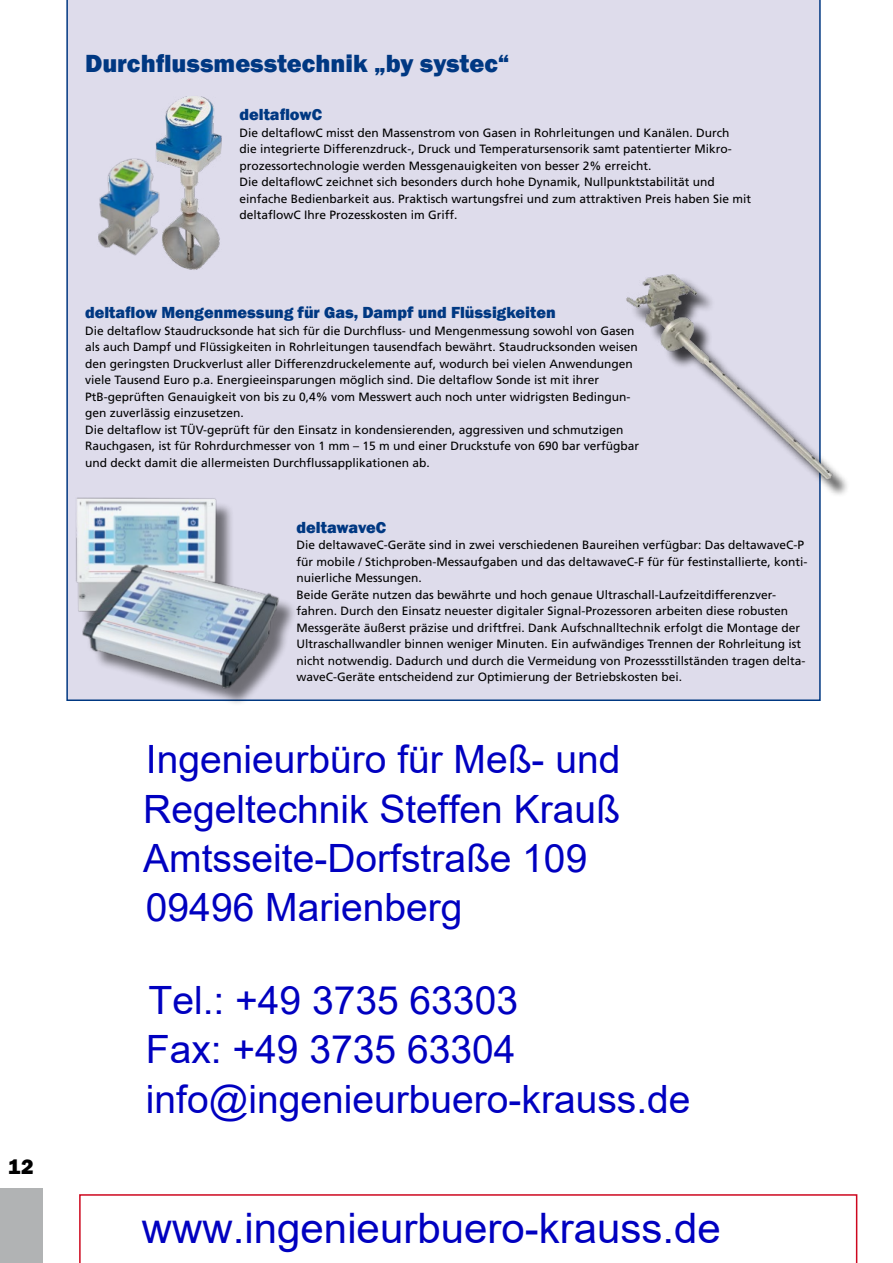
<style>
.page{position:relative;width:893px;height:1263px;background:#fff}
.page>*{position:absolute;margin:0;border:0;box-sizing:border-box;transform-origin:0 0}
.t1{font:42px "Arial";color:#0000c0}
.t2{font:39px/49.2px "Arial";color:#0000c0}
.t3{font:800 25.5px "Franklin Gothic";color:#003882}
.t4{font:800 21px "Franklin Gothic LT";color:#000}
.t5{font:800 16.5px "Franklin Gothic";color:#003882}
.t6{font:12px/16.5px "Frutiger";color:#000}
</style>
<div class="page">
<div style="left:0;top:1188px;width:43px;height:75px;background:#b1b3b4"></div>
<div style="left:66px;top:0;width:755px;height:701px;background:#dedceb"></div>
<svg style="left:79px;top:1194px;width:778px;height:69px"></svg>
<img style="left:561px;top:250px;width:286px;height:253px">
<img style="left:66px;top:489px;width:182px;height:37px">
<img style="left:66px;top:526px;width:251px;height:177px">
<img style="left:133px;top:92px;width:98px;height:186px">
<img style="left:86px;top:155px;width:88px;height:104px">
<h3 class="t4" style="left:9px;top:1154px;width:27px">12</h3>
<h3 class="t3" style="left:85px;top:47px;width:426px">Durchflussmesstechnik „by systec“</h3>
<h3 class="t5" style="left:239px;top:104px;width:84px">deltaflowC</h3>
<p class="t6" style="left:239px;top:124px;width:513px">Die deltaflowC misst den Massenstrom von Gasen in Rohrleitungen und Kanälen. Durch<br>die integrierte Differenzdruck-, Druck und Temperatursensorik samt patentierter Mikro&shy;prozessortechnologie werden Messgenauigkeiten von besser 2% erreicht.<br>Die deltaflowC zeichnet sich besonders durch hohe Dynamik, Nullpunktstabilität und einfache Bedienbarkeit aus. Praktisch wartungsfrei und zum attraktiven Preis haben Sie mit deltaflowC Ihre Prozesskosten im Griff.</p>
<h3 class="t5" style="left:85px;top:302px;width:472px">deltaflow Mengenmessung für Gas, Dampf und Flüssigkeiten</h3>
<p class="t6" style="left:85px;top:322px;width:556px">Die deltaflow Staudrucksonde hat sich für die Durchfluss- und Mengenmessung sowohl von Gasen als auch Dampf und Flüssigkeiten in Rohrleitungen tausendfach bewährt. Staudrucksonden weisen den geringsten Druckverlust aller Differenzdruckelemente auf, wodurch bei vielen Anwendungen viele Tausend Euro p.a. Energieeinsparungen möglich sind. Die deltaflow Sonde ist mit ihrer PtB-geprüften Genauigkeit von bis zu 0,4% vom Messwert auch noch unter widrigsten Bedingun&shy;gen zuverlässig einzusetzen.<br>Die deltaflow ist TÜV-geprüft für den Einsatz in kondensierenden, aggressiven und schmutzigen Rauchgasen, ist für Rohrdurchmesser von 1 mm – 15 m und einer Druckstufe von 690 bar verfügbar und deckt damit die allermeisten Durchflussapplikationen ab.</p>
<h3 class="t5" style="left:297px;top:516px;width:91px">deltawaveC</h3>
<p class="t6" style="left:297px;top:536px;width:512px">Die deltawaveC-Geräte sind in zwei verschiedenen Baureihen verfügbar: Das deltawaveC-P für mobile / Stichproben-Messaufgaben und das deltawaveC-F für für festinstallierte, konti&shy;nuierliche Messungen.<br>Beide Geräte nutzen das bewährte und hoch genaue Ultraschall-Laufzeitdifferenzver&shy;fahren. Durch den Einsatz neuester digitaler Signal-Prozessoren arbeiten diese robusten Messgeräte äußerst präzise und driftfrei. Dank Aufschnalltechnik erfolgt die Montage der Ultraschallwandler binnen weniger Minuten. Ein aufwändiges Trennen der Rohrleitung ist nicht notwendig. Dadurch und durch die Vermeidung von Prozessstillständen tragen delta&shy;waveC-Geräte entscheidend zur Optimierung der Betriebskosten bei.</p>
<h2 class="t2" style="left:143px;top:735px;width:479px">Ingenieurbüro für Meß- und<br>Regeltechnik Steffen Krauß<br>Amtsseite-Dorfstraße 109<br>09496 Marienberg</h2>
<h2 class="t2" style="left:146px;top:975px;width:546px">Tel.: +49 3735 63303<br>Fax: +49 3735 63304 info@ingenieurbuero-krauss.de</h2>
<h1 class="t1" style="left:142px;top:1199px;width:580px">www.ingenieurbuero-krauss.de</h1>
</div>
